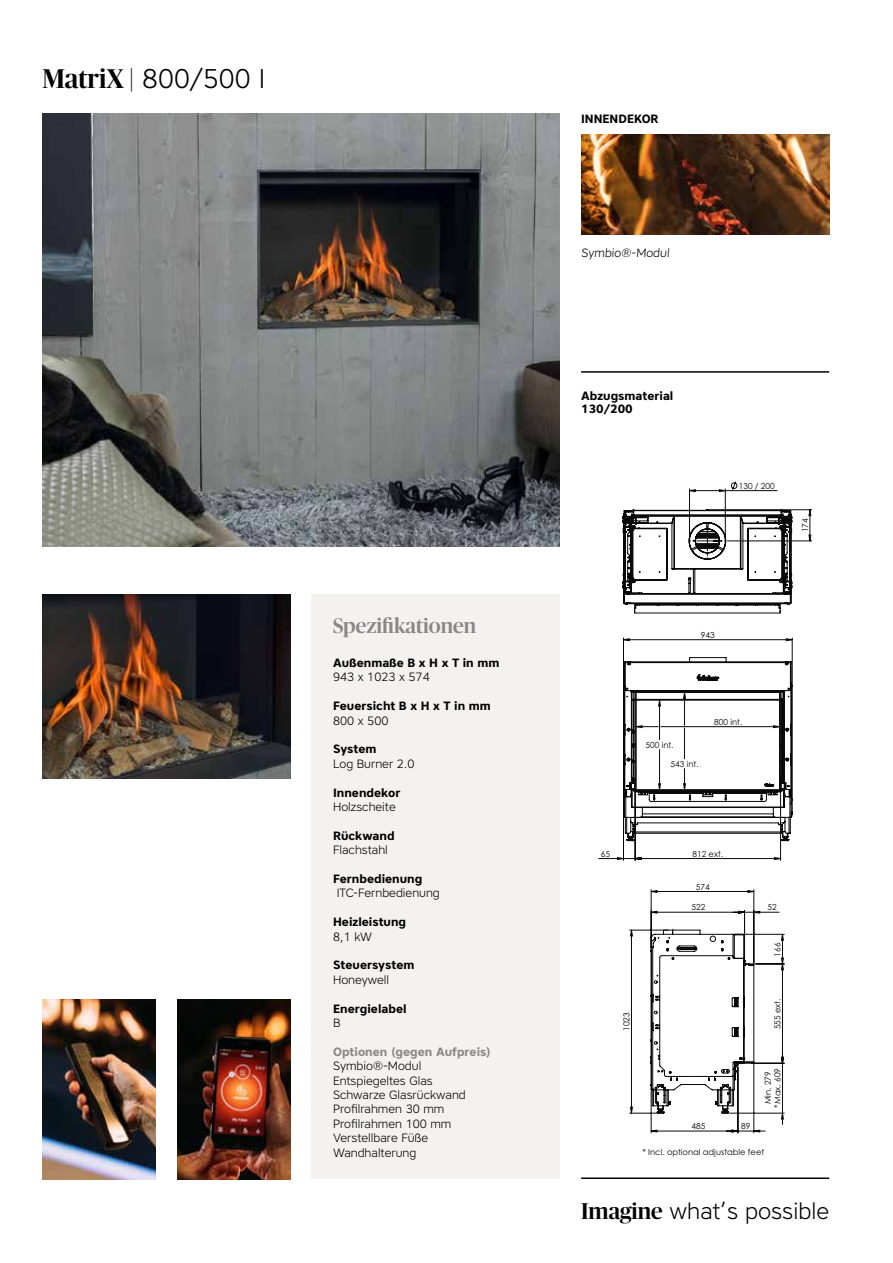
<style>
.page{position:relative;width:893px;height:1263px;background:#fff}
.page>*{position:absolute;margin:0;border:0;box-sizing:border-box;transform-origin:0 0}
.t1{font:300 27px "Core Sans A35";color:#000}
.t2{font:300 22.8px "Core Sans A35";color:#000}
.t3{font:500 21px "Publico Banner";color:#8b8883}
.t4{font:300 12px/14.4px "Core Sans A35";color:#000}
.t5{font:700 12px/13.5px "Core Sans A65";color:#000}
.t6{font:700 12px "Core Sans A65";color:#8b8883}
.t7{font:8.4px/9.9px "Century Gothic";color:#090909;text-align:center}
.s1{font-family:"Publico Banner";font-weight:500}
</style>
<div class="page">
<hr style="left:581px;top:371px;width:248px;height:2px;background:#000">
<div style="left:312px;top:594px;width:248px;height:585px;background:#f3f2f1"></div>
<img style="left:43px;top:114px;width:517px;height:433px">
<img style="left:43px;top:594px;width:248px;height:184px">
<hr style="left:727px;top:541px;width:85px;height:1px;background:#090909">
<hr style="left:709px;top:509px;width:103px;height:1px;background:#090909">
<svg style="left:622px;top:482px;width:189px;height:131px"></svg>
<hr style="left:754px;top:1064px;width:1px;height:69px;background:#090909">
<hr style="left:651px;top:1091px;width:1px;height:42px;background:#090909">
<hr style="left:738px;top:1067px;width:1px;height:66px;background:#090909">
<svg style="left:630px;top:890px;width:154px;height:242px"></svg>
<svg style="left:599px;top:638px;width:194px;height:222px"></svg>
<img style="left:581px;top:135px;width:248px;height:99px">
<img style="left:43px;top:999px;width:113px;height:180px">
<img style="left:178px;top:999px;width:113px;height:180px">
<hr style="left:581px;top:1177px;width:248px;height:2px;background:#000">
<h1 class="t1" style="left:43px;top:61px;width:224px"><span class="s1">MatriX |</span> 800/500 I</h1>
<h3 class="t3" style="left:333px;top:611px;width:145px">Spezifikationen</h3>
<p class="t5" style="left:333px;top:656px;width:168px">Außenmaße B x H x T in mm</p>
<p class="t4" style="left:333px;top:670px;width:98px">943 x 1023 x 574</p>
<p class="t5" style="left:333px;top:699px;width:159px">Feuersicht B x H x T in mm</p>
<p class="t4" style="left:333px;top:713px;width:57px">800 x 500</p>
<p class="t5" style="left:333px;top:742px;width:45px">System</p>
<p class="t4" style="left:333px;top:756px;width:83px">Log Burner 2.0</p>
<p class="t5" style="left:333px;top:785px;width:69px">Innendekor</p>
<p class="t4" style="left:333px;top:799px;width:64px">Holzscheite</p>
<p class="t5" style="left:333px;top:829px;width:63px">Rückwand</p>
<p class="t4" style="left:333px;top:842px;width:56px">Flachstahl</p>
<p class="t5" style="left:333px;top:872px;width:91px">Fernbedienung</p>
<p class="t4" style="left:337px;top:886px;width:105px">ITC-Fernbedienung</p>
<p class="t5" style="left:333px;top:915px;width:75px">Heizleistung</p>
<p class="t4" style="left:333px;top:929px;width:40px">8,1 kW</p>
<p class="t5" style="left:333px;top:958px;width:83px">Steuersystem</p>
<p class="t4" style="left:333px;top:972px;width:58px">Honeywell</p>
<p class="t5" style="left:333px;top:1001px;width:75px">Energielabel</p>
<p class="t4" style="left:333px;top:1015px;width:9px">B</p>
<p class="t6" style="left:333px;top:1044px;width:159px">Optionen (gegen Aufpreis)</p>
<p class="t4" style="left:333px;top:1058px;width:134px">Symbio®-Modul<br>Entspiegeltes Glas<br>Schwarze Glasrückwand<br>Profilrahmen 30 mm<br>Profilrahmen 100 mm<br>Verstellbare Füße<br>Wandhalterung</p>
<p class="t5" style="left:581px;top:111px;width:79px">INNENDEKOR</p>
<p class="t4" style="left:581px;top:245px;width:91px">Symbio®-Modul</p>
<p class="t5" style="left:581px;top:388px;width:94px">Abzugsmaterial<br>130/200</p>
<p class="t7" style="left:739px;top:481px;width:38px">130 / 200</p>
<p class="t7" style="left:800px;top:532px;width:15px;rotate:-90deg">174</p>
<p class="t7" style="left:701px;top:630px;width:15px">943</p>
<p class="t7" style="left:645px;top:740px;width:30px">500 int.</p>
<p class="t7" style="left:670px;top:759px;width:30px">543 int.</p>
<p class="t7" style="left:714px;top:717px;width:30px">800 int.</p>
<p class="t7" style="left:601px;top:849px;width:11px">65</p>
<p class="t7" style="left:692px;top:849px;width:32px">812 ext.</p>
<p class="t7" style="left:696px;top:881px;width:15px">574</p>
<p class="t7" style="left:692px;top:902px;width:15px">522</p>
<p class="t7" style="left:767px;top:902px;width:11px">52</p>
<p class="t7" style="left:772px;top:956px;width:15px;rotate:-90deg">166</p>
<p class="t7" style="left:621px;top:1031px;width:20px;rotate:-90deg">1023</p>
<p class="t7" style="left:691px;top:1121px;width:15px">485</p>
<p class="t7" style="left:741px;top:1121px;width:11px">89</p>
<p class="t7" style="left:772px;top:1029px;width:32px;rotate:-90deg">555 ext.</p>
<p class="t7" style="left:763px;top:1107px;width:41px;rotate:-90deg">Min. 279 *Max. 609</p>
<p class="t7" style="left:642px;top:1146px;width:123px">* Incl. optional adjustable feet</p>
<h2 class="t2" style="left:581px;top:1196px;width:250px"><span class="s1">Imagine</span> what’s possible</h2>
</div>
